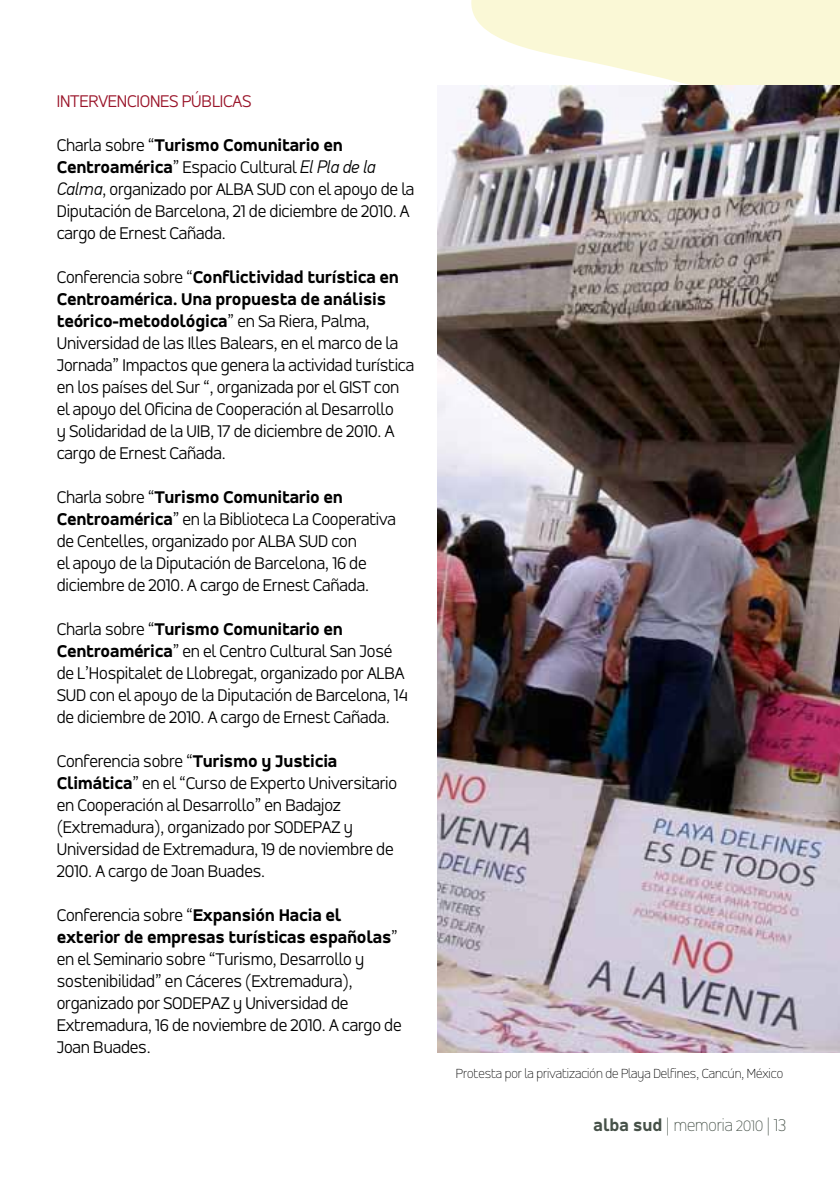
<style>
.page{position:relative;width:840px;height:1191px;background:#fff}
.page>*{position:absolute;margin:0;border:0;box-sizing:border-box;transform-origin:0 0}
.t1{font:300 18px/22px "Accord";letter-spacing:-.01em;color:#000}
.t2{font:100 18px "Accord";color:#465148}
.t3{font:300 18px "Accord";color:#991328}
.t4{font:100 14px "Accord";color:#000}
.s1{font-weight:800}
.s2{font-family:"PF Din Text Pro";font-style:italic}
.s3{font-size:16px}
</style>
<div class="page">
<svg style="left:471px;top:0;width:368px;height:85px;fill:#faf8d6"></svg>
<img style="left:437px;top:85px;width:402px;height:967px">
<p class="t3" style="left:57px;top:91px;width:14px">Intervenciones</p>
<p class="t3" style="left:182px;top:91px;width:29px">públicas</p>
<p class="t1" style="left:57px;top:134px;width:359px">Charla sobre “<span class="s1">Turismo Comunitario en Centroamérica</span>” Espacio Cultural <span class="s2">El Pla de la Calma</span>, organizado por ALBA SUD con el apoyo de la Diputación de Barcelona, 21 de diciembre de 2010. A cargo de Ernest Cañada.</p>
<p class="t1" style="left:57px;top:266px;width:359px">Conferencia sobre “<span class="s1">Conflictividad turística en Centroamérica. Una propuesta de análisis teórico-metodológica</span>” en Sa Riera, Palma, Universidad de las Illes Balears, en el marco de la Jornada” Impactos que genera la actividad turística en los países del Sur “, organizada por el GIST con el apoyo del Oficina de Cooperación al Desarrollo<br>y Solidaridad de la UIB, 17 de diciembre de 2010. A cargo de Ernest Cañada.</p>
<p class="t1" style="left:57px;top:486px;width:340px">Charla sobre “<span class="s1">Turismo Comunitario en Centroamérica</span>” en la Biblioteca La Cooperativa de Centelles, organizado por ALBA SUD con<br>el apoyo de la Diputación de Barcelona, 16 de diciembre de 2010. A cargo de Ernest Cañada.</p>
<p class="t1" style="left:57px;top:618px;width:352px">Charla sobre “<span class="s1">Turismo Comunitario en Centroamérica</span>” en el Centro Cultural San José de L’Hospitalet de Llobregat, organizado por ALBA SUD con el apoyo de la Diputación de Barcelona, 14 de diciembre de 2010. A cargo de Ernest Cañada.</p>
<p class="t1" style="left:57px;top:750px;width:342px">Conferencia sobre “<span class="s1">Turismo y Justicia Climática</span>” en el “Curso de Experto Universitario en Cooperación al Desarrollo” en Badajoz (Extremadura), organizado por SODEPAZ y Universidad de Extremadura, 19 de noviembre de 2010. A cargo de Joan Buades.</p>
<p class="t1" style="left:57px;top:904px;width:346px">Conferencia sobre “<span class="s1">Expansión Hacia el exterior de empresas turísticas españolas</span>” en el Seminario sobre “Turismo, Desarrollo y sostenibilidad” en Cáceres (Extremadura), organizado por SODEPAZ y Universidad de Extremadura, 16 de noviembre de 2010. A cargo de Joan Buades.</p>
<p class="t4" style="left:455px;top:1064px;width:329px">Protesta por la privatización de Playa Delfines, Cancún, México</p>
<p class="t2" style="left:593px;top:1114px;width:194px"><span class="s1">alba sud</span> | memoria <span class="s3">2010</span> | 13</p>
</div>
